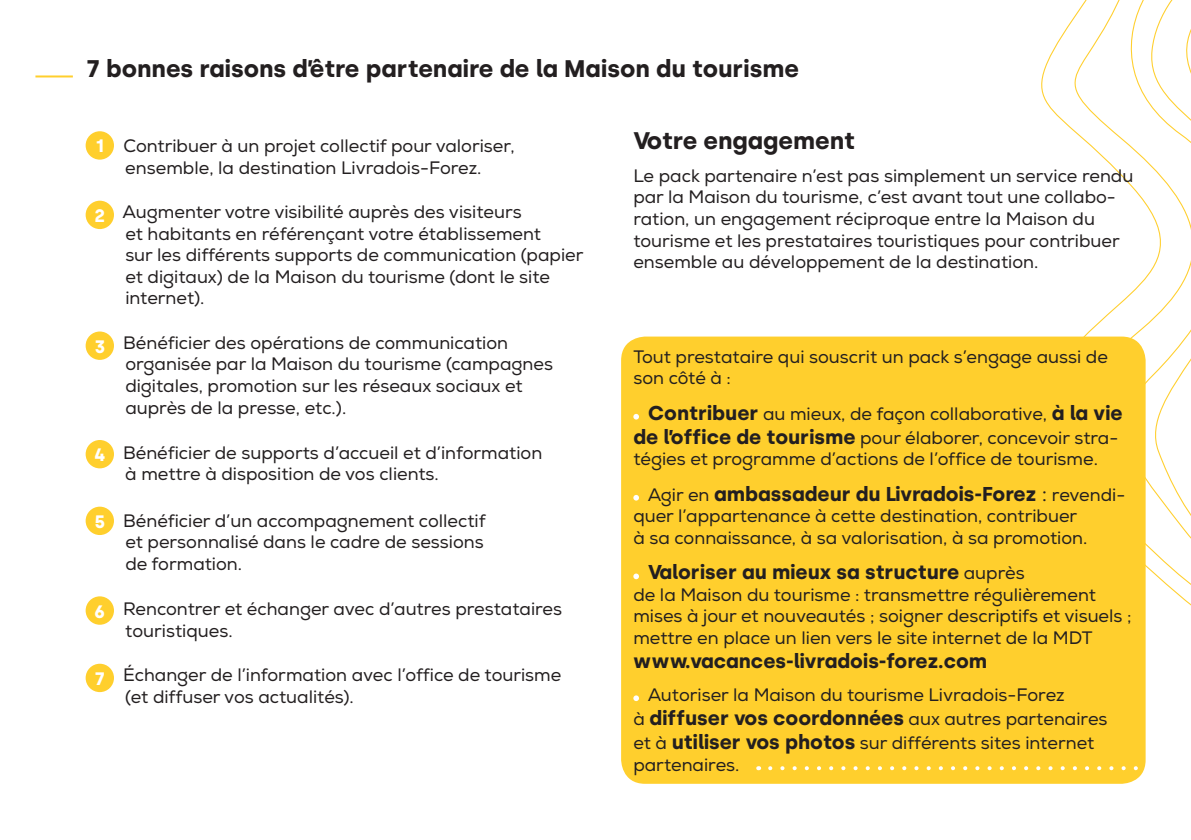
<style>
.page{position:relative;width:1191px;height:840px;background:#fff}
.page>*{position:absolute;margin:0;border:0;box-sizing:border-box;transform-origin:0 0}
.t1{font:700 24px "Silka";color:#231f20}
.t2{font:700 20px "Silka";color:#231f20}
.t3{font:18px/21.6px "Nexa";color:#231f20}
.s1{font-family:"Silka";font-weight:700;color:#fff}
.s2{font-family:"Silka";font-weight:700;font-size:20px}
.s3{font-family:"Nexa";font-weight:400;font-size:18px}
.s4{font-weight:400}
</style>
<div class="page">
<hr style="left:35px;top:75px;width:38px;height:2px;background:#ffcf2d">
<div style="left:86px;top:131px;width:28px;height:28px;background:#ffcf2d;border-radius:50%"></div>
<div style="left:86px;top:200px;width:28px;height:29px;background:#ffcf2d;border-radius:50%"></div>
<div style="left:86px;top:331px;width:28px;height:28px;background:#ffcf2d;border-radius:50%"></div>
<div style="left:86px;top:440px;width:28px;height:28px;background:#ffcf2d;border-radius:50%"></div>
<div style="left:86px;top:506px;width:28px;height:28px;background:#ffcf2d;border-radius:50%"></div>
<div style="left:86px;top:596px;width:28px;height:28px;background:#ffcf2d;border-radius:50%"></div>
<div style="left:86px;top:663px;width:28px;height:28px;background:#ffcf2d;border-radius:50%"></div>
<div style="left:621px;top:336px;width:524px;height:447px;background:#ffcf2d;border-radius:24px"></div>
<svg style="left:770px;top:0;width:421px;height:771px"></svg>
<svg style="left:633px;top:413px;width:6px;height:6px"></svg>
<svg style="left:633px;top:495px;width:6px;height:5px"></svg>
<svg style="left:633px;top:573px;width:6px;height:6px"></svg>
<svg style="left:633px;top:695px;width:6px;height:5px"></svg>
<h1 class="t1" style="left:86px;top:55px;width:714px">7 bonnes raisons d’être partenaire de la Maison du tourisme</h1>
<p class="t3" style="left:96px;top:135px;width:420px;text-align:center"><span class="s1">1</span> Contribuer à un projet collectif pour valoriser, ensemble, la destination Livradois-Forez.</p>
<p class="t3" style="left:125px;top:201px;width:459px;text-indent:-31px"><span class="s1">2</span> Augmenter votre visibilité auprès des visiteurs<br>et habitants en référençant votre établissement<br>sur les différents supports de communication (papier et digitaux) de la Maison du tourisme (dont le site internet).</p>
<p class="t3" style="left:125px;top:332px;width:429px;text-indent:-31px"><span class="s1">3</span> Bénéficier des opérations de communication organisée par la Maison du tourisme (campagnes digitales, promotion sur les réseaux sociaux et auprès de la presse, etc.).</p>
<p class="t3" style="left:125px;top:442px;width:418px;text-indent:-31px"><span class="s1">4</span> Bénéficier de supports d’accueil et d’information à mettre à disposition de vos clients.</p>
<p class="t3" style="left:125px;top:510px;width:362px;text-align:justify;text-indent:-31px"><span class="s1">5</span> Bénéficier d’un accompagnement collectif et personnalisé dans le cadre de sessions de formation.</p>
<p class="t3" style="left:125px;top:598px;width:438px;text-indent:-31px"><span class="s1">6</span> Rencontrer et échanger avec d’autres prestataires touristiques.</p>
<p class="t3" style="left:125px;top:664px;width:437px;text-indent:-31px"><span class="s1">7</span> Échanger de l’information avec l’office de tourisme (et diffuser vos actualités).</p>
<h1 class="t1" style="left:633px;top:126px;width:223px">Votre engagement</h1>
<p class="t3" style="left:633px;top:165px;width:501px">Le pack partenaire n’est pas simplement un service rendu par la Maison du tourisme, c’est avant tout une collabo&shy;ration, un engagement réciproque entre la Maison du tourisme et les prestataires touristiques pour contribuer ensemble au développement de la destination.</p>
<p class="t3" style="left:633px;top:346px;width:476px">Tout prestataire qui souscrit un pack s’engage aussi de son côté à :</p>
<p class="t3" style="left:633px;top:401px;width:491px;line-height:24px;text-align:right"><span class="s2">Contribuer</span> au mieux, de façon collaborative, <span class="s2">à la vie de l’office de tourisme</span> pour élaborer, concevoir stra-</p>
<p class="t3" style="left:633px;top:448px;width:466px">tégies et programme d’actions de l’office de tourisme.</p>
<p class="t2" style="left:647px;top:481px;width:479px"><span class="s3">Agir en</span> ambassadeur du Livradois-Forez <span class="s4">:</span> <span class="s3">revendi-</span></p>
<p class="t3" style="left:633px;top:505px;width:455px">quer l’appartenance à cette destination, contribuer à sa connaissance, à sa valorisation, à sa promotion.</p>
<p class="t2" style="left:648px;top:560px;width:378px">Valoriser au mieux sa structure <span class="s3">auprès</span></p>
<p class="t3" style="left:633px;top:584px;width:500px">de la Maison du tourisme : transmettre régulièrement mises à jour et nouveautés ; soigner descriptifs et visuels ; mettre en place un lien vers le site internet de la MDT</p>
<p class="t2" style="left:633px;top:648px;width:355px">www.vacances-livradois-forez.com</p>
<p class="t3" style="left:647px;top:684px;width:418px">Autoriser la Maison du tourisme Livradois-Forez</p>
<p class="t2" style="left:633px;top:705px;width:476px"><span class="s3">à</span> diffuser vos coordonnées <span class="s3">aux autres partenaires</span></p>
<p class="t3" style="left:633px;top:732px;width:462px">et à <span class="s2">utiliser vos photos</span> sur différents sites internet partenaires.</p>
</div>
